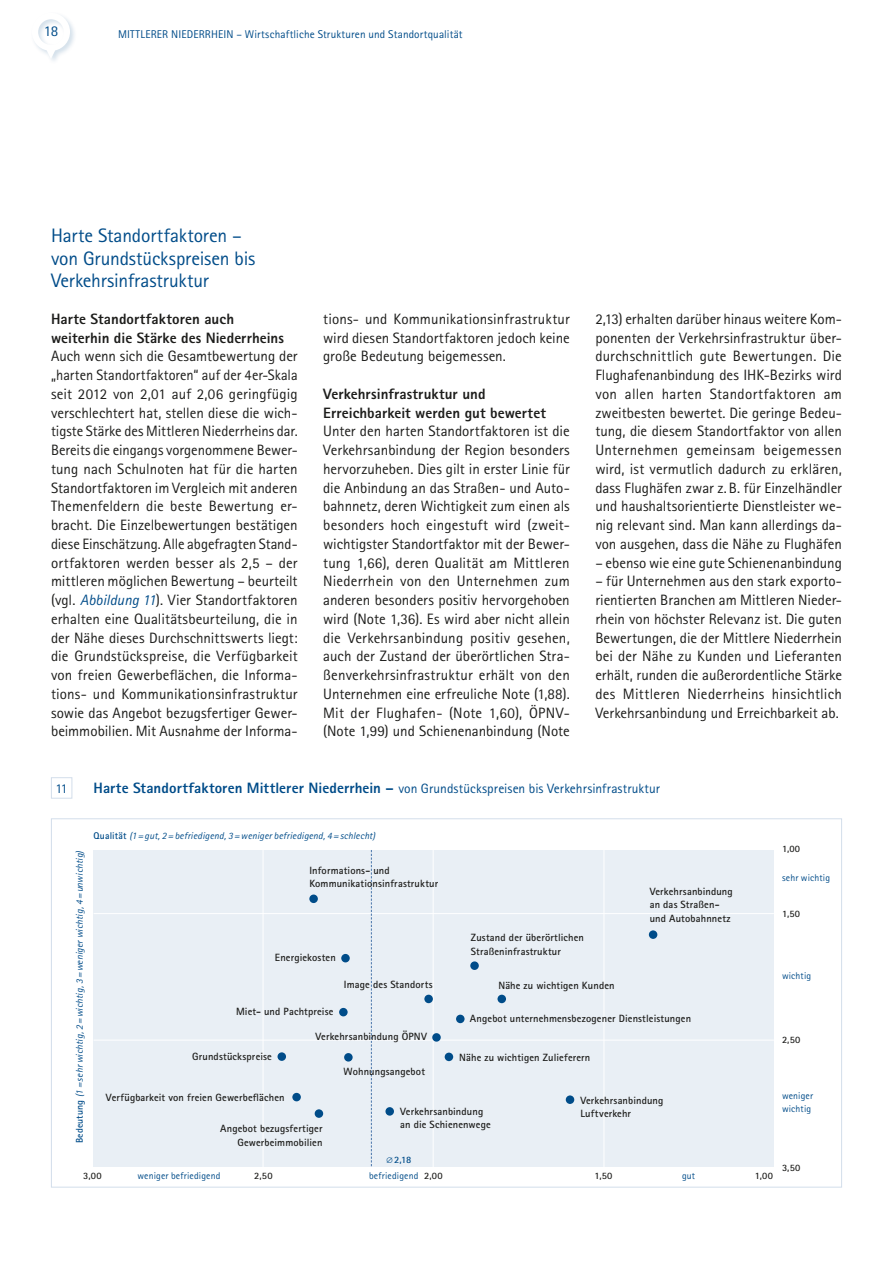
<style>
.page{position:relative;width:893px;height:1263px;background:#fff}
.page>*{position:absolute;margin:0;border:0;box-sizing:border-box;transform-origin:0 0}
.t1{font:19.5px/22.5px "Rotis Sans Serif Pro";letter-spacing:-.01em;color:#004c89}
.t2{font:15px/18.8px "Rotis Sans Serif Pro";color:#1d1d1b;text-align:justify}
.t3{font:800 15px/18.8px "Rotis Sans Serif Pro";letter-spacing:.005em;color:#1d1d1b}
.t4{font:15px "Rotis Sans Serif Pro";color:#004c89}
.t5{font:13.5px "Rotis Sans Serif Pro";letter-spacing:.005em;color:#004c89}
.t6{font:11.25px "Rotis Sans Serif Pro";letter-spacing:.01em;color:#004c89}
.t7{font:700 10.5px/13.5px "Rotis Sans Serif Pro";letter-spacing:.01em;color:#1d1d1b}
.t8{font:italic 9.75px "Rotis Sans Serif Pro";letter-spacing:.01em;color:#004c89}
.t9{font:9.75px/13px "Rotis Sans Serif Pro";letter-spacing:.015em;color:#004c89}
.t10{font:700 9.75px "Rotis Sans Serif Pro";letter-spacing:.025em;color:#1d1d1b}
.t11{font:700 9.75px "Rotis Sans Serif Pro";color:#004c89}
.s1{font-style:italic;color:#004c89}
.s2{font-weight:800;font-size:15px}
.s3{font-weight:700;font-style:normal}
.s4{font-weight:700;color:#1d1d1b}
</style>
<div class="page">
<div style="left:30px;top:11px;width:48px;height:55px;background:#004c89;opacity:.18"></div>
<svg style="left:32px;top:13px;width:38px;height:46px"></svg>
<div style="left:93px;top:850px;width:680px;height:317px;background:#e9eff5"></div>
<hr style="left:263px;top:850px;width:1px;height:317px;background:#fff">
<hr style="left:433px;top:850px;width:1px;height:317px;background:#fff">
<hr style="left:94px;top:913px;width:680px;height:1px;background:#fff">
<hr style="left:604px;top:850px;width:1px;height:317px;background:#fff">
<svg style="left:371px;top:850px;width:1px;height:316px"></svg>
<div style="left:566px;top:1095px;width:8px;height:9px;background:#004c89;border-radius:50%"></div>
<div style="left:385px;top:1107px;width:9px;height:9px;background:#004c89;border-radius:50%"></div>
<div style="left:309px;top:894px;width:9px;height:9px;background:#004c89;border-radius:50%"></div>
<div style="left:292px;top:1093px;width:9px;height:8px;background:#004c89;border-radius:50%"></div>
<div style="left:315px;top:1109px;width:8px;height:9px;background:#004c89;border-radius:50%"></div>
<div style="left:424px;top:995px;width:9px;height:8px;background:#004c89;border-radius:50%"></div>
<div style="left:344px;top:1053px;width:9px;height:8px;background:#004c89;border-radius:50%"></div>
<div style="left:278px;top:1052px;width:8px;height:9px;background:#004c89;border-radius:50%"></div>
<div style="left:456px;top:1015px;width:9px;height:8px;background:#004c89;border-radius:50%"></div>
<div style="left:497px;top:995px;width:9px;height:8px;background:#004c89;border-radius:50%"></div>
<div style="left:649px;top:930px;width:8px;height:9px;background:#004c89;border-radius:50%"></div>
<div style="left:445px;top:1052px;width:8px;height:9px;background:#004c89;border-radius:50%"></div>
<div style="left:341px;top:954px;width:9px;height:8px;background:#004c89;border-radius:50%"></div>
<div style="left:51px;top:777px;width:21px;height:21px;border:1px solid #d3deeb"></div>
<div style="left:470px;top:961px;width:9px;height:9px;background:#004c89;border-radius:50%"></div>
<hr style="left:94px;top:1040px;width:680px;height:1px;background:#fff">
<div style="left:339px;top:1008px;width:9px;height:8px;background:#004c89;border-radius:50%"></div>
<div style="left:432px;top:1033px;width:9px;height:9px;background:#004c89;border-radius:50%"></div>
<p class="t4" style="left:44px;top:22px;width:16px">18</p>
<p class="t6" style="left:118px;top:27px;width:346px">MITTLERER NIEDERRHEIN – Wirtschaftliche Strukturen und Standortqualität</p>
<h1 class="t1" style="left:51px;top:224px;width:206px">Harte Standortfaktoren – von Grundstückspreisen bis<br>Verkehrsinfrastruktur</h1>
<p class="t3" style="left:51px;top:309px;width:235px">Harte Standortfaktoren auch weiterhin die Stärke des Niederrheins</p>
<p class="t2" style="left:51px;top:347px;width:248px">Auch wenn sich die Gesamtbewertung der „harten Standortfaktoren“ auf der 4er-Skala seit 2012 von 2,01 auf 2,06 geringfügig verschlechtert hat, stellen diese die wich&shy;tigste Stärke des Mittleren Niederrheins dar.<br>Bereits die eingangs vorgenommene Bewer&shy;tung nach Schulnoten hat für die harten Standortfaktoren im Vergleich mit anderen Themenfeldern die beste Bewertung er&shy;bracht. Die Einzelbewertungen bestätigen diese Einschätzung. Alle abgefragten Stand&shy;ortfaktoren werden besser als 2,5 – der mittleren möglichen Bewertung – beurteilt (vgl. <span class="s1">Abbildung 11</span>). Vier Standortfaktoren erhalten eine Qualitätsbeurteilung, die in der Nähe dieses Durchschnittswerts liegt: die Grundstückspreise, die Verfügbarkeit von freien Gewerbeflächen, die Informa&shy;tions- und Kommunikationsinfrastruktur sowie das Angebot bezugsfertiger Gewer&shy;beimmobilien. Mit Ausnahme der Informa-</p>
<p class="t2" style="left:323px;top:309px;width:248px">tions- und Kommunikationsinfrastruktur wird diesen Standortfaktoren jedoch keine große Bedeutung beigemessen.</p>
<p class="t3" style="left:323px;top:384px;width:224px">Verkehrsinfrastruktur und<br>Erreichbarkeit werden gut bewertet</p>
<p class="t2" style="left:323px;top:422px;width:248px">Unter den harten Standortfaktoren ist die Verkehrsanbindung der Region besonders hervorzuheben. Dies gilt in erster Linie für die Anbindung an das Straßen- und Auto&shy;bahnnetz, deren Wichtigkeit zum einen als besonders hoch eingestuft wird (zweit&shy;wichtigster Standortfaktor mit der Bewer&shy;tung 1,66), deren Qualität am Mittleren Niederrhein von den Unternehmen zum anderen besonders positiv hervorgehoben wird (Note 1,36). Es wird aber nicht allein die Verkehrsanbindung positiv gesehen, auch der Zustand der überörtlichen Stra&shy;ßenverkehrsinfrastruktur erhält von den Unternehmen eine erfreuliche Note (1,88).<br>Mit der Flughafen- (Note 1,60), ÖPNV-(Note 1,99) und Schienenanbindung (Note</p>
<p class="t2" style="left:595px;top:309px;width:248px">2,13) erhalten darüber hinaus weitere Kom&shy;ponenten der Verkehrsinfrastruktur über&shy;durchschnittlich gute Bewertungen. Die Flughafenanbindung des IHK-Bezirks wird von allen harten Standortfaktoren am zweitbesten bewertet. Die geringe Bedeu&shy;tung, die diesem Standortfaktor von allen Unternehmen gemeinsam beigemessen wird, ist vermutlich dadurch zu erklären, dass Flughäfen zwar z.B. für Einzelhändler und haushaltsorientierte Dienstleister we&shy;nig relevant sind. Man kann allerdings da&shy;von ausgehen, dass die Nähe zu Flughäfen</p>
<p class="t2" style="left:595px;top:553px;width:248px">– ebenso wie eine gute Schienenanbindung</p>
<p class="t2" style="left:595px;top:572px;width:248px">– für Unternehmen aus den stark exporto&shy;rientierten Branchen am Mittleren Nieder&shy;rhein von höchster Relevanz ist. Die guten Bewertungen, die der Mittlere Niederrhein bei der Nähe zu Kunden und Lieferanten erhält, runden die außerordentliche Stärke des Mittleren Niederrheins hinsichtlich Verkehrsanbindung und Erreichbarkeit ab.</p>
<p class="t5" style="left:56px;top:780px;width:14px">11</p>
<p class="t5" style="left:94px;top:781px;width:568px"><span class="s2">Harte Standortfaktoren Mittlerer Niederrhein –</span> von Grundstückspreisen bis Verkehrsinfrastruktur</p>
<p class="t8" style="left:74px;top:1143px;width:294px;rotate:-90deg"><span class="s3">Bedeutung</span> (1=sehr wichtig, 2=wichtig, 3=weniger wichtig, 4=unwichtig)</p>
<p class="t8" style="left:94px;top:830px;width:283px"><span class="s3">Qualität</span> (1=gut, 2=befriedigend, 3=weniger befriedigend, 4=schlecht)</p>
<p class="t7" style="left:309px;top:863px;width:130px">Informations- und<br>Kommunikationsinfrastruktur</p>
<p class="t7" style="left:275px;top:951px;width:62px">Energiekosten</p>
<p class="t7" style="left:236px;top:1005px;width:99px">Miet- und Pachtpreise</p>
<p class="t7" style="left:344px;top:977px;width:90px">Image des Standorts</p>
<p class="t7" style="left:315px;top:1030px;width:113px">Verkehrsanbindung ÖPNV</p>
<p class="t7" style="left:471px;top:931px;width:115px">Zustand der überörtlichen<br>Straßeninfrastruktur</p>
<p class="t7" style="left:498px;top:978px;width:118px">Nähe zu wichtigen Kunden</p>
<p class="t7" style="left:650px;top:884px;width:85px">Verkehrsanbindung an das Straßen&shy;und Autobahnnetz</p>
<p class="t7" style="left:470px;top:1011px;width:223px">Angebot unternehmensbezogener Dienstleistungen</p>
<p class="t7" style="left:192px;top:1049px;width:81px">Grundstückspreise</p>
<p class="t7" style="left:459px;top:1051px;width:133px">Nähe zu wichtigen Zulieferern</p>
<p class="t7" style="left:106px;top:1090px;width:180px">Verfügbarkeit von freien Gewerbeflächen</p>
<p class="t7" style="left:220px;top:1122px;width:104px;text-align:right">Angebot bezugsfertiger<br>Gewerbeimmobilien</p>
<p class="t7" style="left:344px;top:1064px;width:83px">Wohnungsangebot</p>
<p class="t7" style="left:400px;top:1104px;width:92px">Verkehrsanbindung an die Schienenwege</p>
<p class="t11" style="left:386px;top:1153px;width:27px">∅2,18</p>
<p class="t7" style="left:580px;top:1093px;width:85px">Verkehrsanbindung<br>Luftverkehr</p>
<p class="t10" style="left:83px;top:1170px;width:20px">3,00</p>
<p class="t9" style="left:138px;top:1169px;width:84px">weniger befriedigend</p>
<p class="t10" style="left:254px;top:1170px;width:20px">2,50</p>
<p class="t9" style="left:369px;top:1169px;width:75px">befriedigend <span class="s4">2,00</span></p>
<p class="t9" style="left:682px;top:1169px;width:15px">gut</p>
<p class="t10" style="left:755px;top:1170px;width:20px">1,00</p>
<p class="t10" style="left:594px;top:1170px;width:20px">1,50</p>
<p class="t10" style="left:782px;top:843px;width:20px">1,00</p>
<p class="t9" style="left:782px;top:871px;width:49px">sehr wichtig</p>
<p class="t10" style="left:782px;top:907px;width:20px">1,50</p>
<p class="t9" style="left:782px;top:969px;width:31px">wichtig</p>
<p class="t10" style="left:782px;top:1033px;width:20px">2,50</p>
<p class="t9" style="left:782px;top:1090px;width:32px">weniger wichtig</p>
<p class="t10" style="left:782px;top:1161px;width:20px">3,50</p>
</div>
